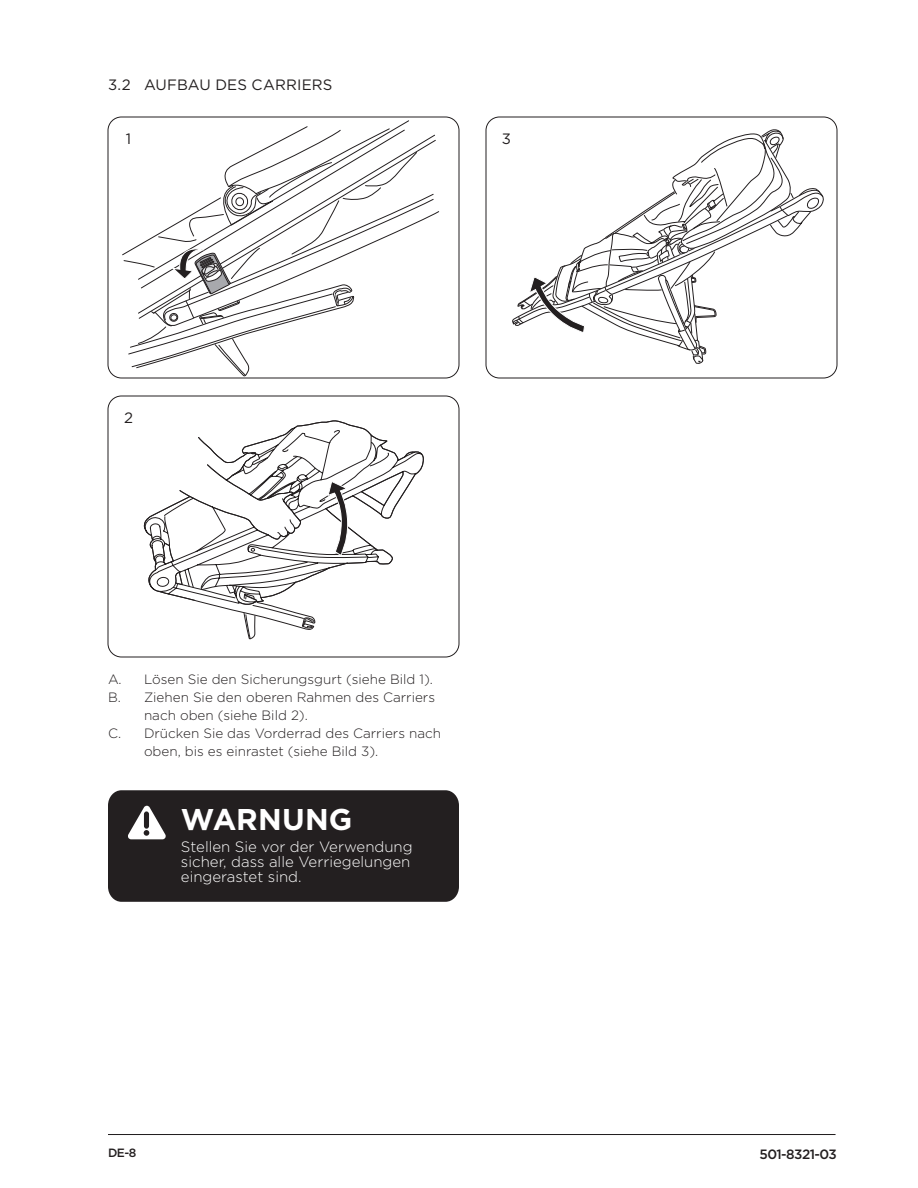
<style>
.page{position:relative;width:918px;height:1188px;background:#fff}
.page>*{position:absolute;margin:0;border:0;box-sizing:border-box;transform-origin:0 0}
.Subheading{font:700 30px "Gotham";letter-spacing:.005em;color:#fff}
.TOC-_body{font:300 15px/15px "Gotham";color:#fff}
.Subheading-2{font:15px "Gotham";letter-spacing:.01em;color:#231f20}
.body{font:300 13.5px/18px "Gotham";color:#231f20}
.t1{font:500 13.5px "Thule";letter-spacing:-.04em;color:#231f20}
.t2{font:500 12px "Thule";color:#231f20}
</style>
<div class="page">
<hr style="left:108px;top:1134px;width:728px;height:1px;background:#231f20">
<div style="left:108px;top:396px;width:351px;height:261px;border:1px solid #231f20;border-radius:13px"></div>
<div style="left:108px;top:117px;width:351px;height:261px;border:1px solid #231f20;border-radius:13px"></div>
<div style="left:486px;top:117px;width:351px;height:261px;border:1px solid #231f20;border-radius:13px"></div>
<svg style="left:143px;top:503px;width:32px;height:93px"></svg>
<svg style="left:175px;top:420px;width:249px;height:219px"></svg>
<svg style="left:122px;top:126px;width:318px;height:251px"></svg>
<svg style="left:512px;top:129px;width:312px;height:235px"></svg>
<div style="left:108px;top:790px;width:351px;height:112px;background:#231f20"></div>
<p class="Subheading-2" style="left:108px;top:75px;width:226px">3.2 AUFBAU DES CARRIERS</p>
<p class="Subheading-2" style="left:126px;top:129px;width:7px">1</p>
<p class="Subheading-2" style="left:502px;top:129px;width:11px">3</p>
<p class="Subheading-2" style="left:124px;top:408px;width:10px">2</p>
<p class="body" style="left:108px;top:670px;width:326px">A. Lösen Sie den Sicherungsgurt (siehe Bild 1).</p>
<p class="body" style="left:144px;top:688px;width:293px;text-indent:-36px">B. Ziehen Sie den oberen Rahmen des Carriers nach oben (siehe Bild 2).</p>
<p class="body" style="left:144px;top:724px;width:299px;text-indent:-36px">C. Drücken Sie das Vorderrad des Carriers nach oben, bis es einrastet (siehe Bild 3).</p>
<p class="Subheading" style="left:181px;top:799px;width:173px">WARNUNG</p>
<p class="TOC-_body" style="left:181px;top:839px;width:233px">Stellen Sie vor der Verwendung sicher, dass alle Verriegelungen eingerastet sind.</p>
<p class="t2" style="left:108px;top:1145px;width:30px">DE-8</p>
<p class="t1" style="left:759px;top:1145px;width:79px">501-8321-03</p>
</div>
